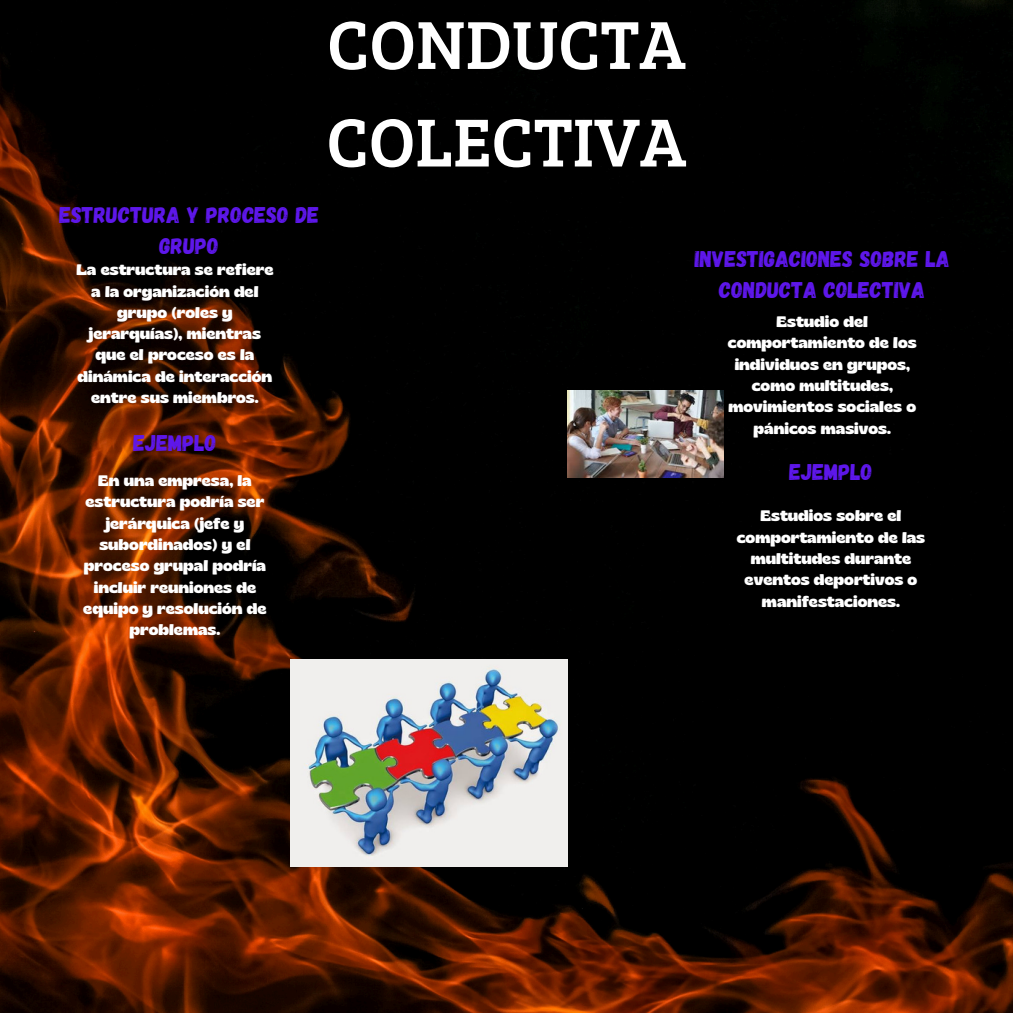
<style>
.page{position:relative;width:1013px;height:1013px;background:#fff}
.page>*{position:absolute;margin:0;border:0;box-sizing:border-box;transform-origin:0 0}
.t1{font:70.12px/97.5px "Bree Serif";color:#fff}
.t2{font:22.62px/31px "Gagalin";color:#5e17eb;text-align:center}
.t3{font:700 15.12px/21.2px "Gliker";color:#fff;text-align:center}
</style>
<div class="page">
<img style="left:0;top:0;width:1012px;height:1012px">
<img style="left:567px;top:390px;width:156px;height:87px">
<img style="left:291px;top:659px;width:276px;height:207px">
<h1 class="t1" style="left:326px;top:-8px;width:361px">CONDUCTA<br>COLECTIVA</h1>
<p class="t2" style="left:59px;top:198px;width:261px">ESTRUCTURA Y PROCESO DE<br>GRUPO</p>
<h2 class="t3" style="left:76px;top:259px;width:198px">La estructura se refiere a la organización del grupo (roles y jerarquías), mientras que el proceso es la dinámica de interacción entre sus miembros.</h2>
<h2 class="t2" style="left:133px;top:426px;width:84px">EJEMPLO</h2>
<p class="t3" style="left:83px;top:469px;width:185px">En una empresa, la estructura podría ser jerárquica (jefe y subordinados) y el proceso grupal podría incluir reuniones de equipo y resolución de problemas.</p>
<h2 class="t2" style="left:695px;top:242px;width:256px">INVESTIGACIONES SOBRE LA<br>CONDUCTA COLECTIVA</h2>
<h2 class="t3" style="left:728px;top:311px;width:190px">Estudio del comportamiento de los individuos en grupos, como multitudes, movimientos sociales o pánicos masivos.</h2>
<p class="t2" style="left:789px;top:455px;width:84px">EJEMPLO</p>
<p class="t3" style="left:736px;top:505px;width:190px">Estudios sobre el comportamiento de las multitudes durante eventos deportivos o manifestaciones.</p>
</div>
